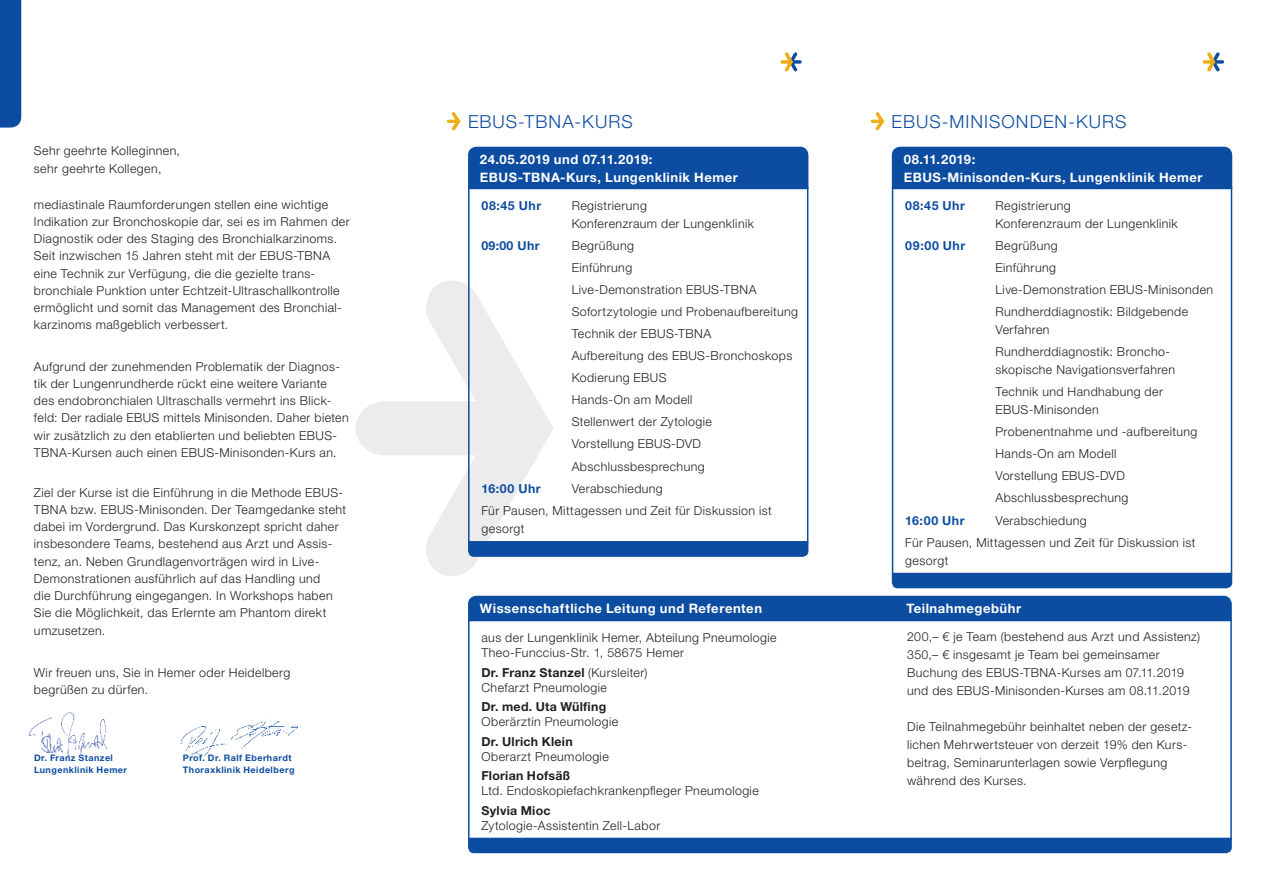
<style>
.page{position:relative;width:1268px;height:893px;background:#fff}
.page>*{position:absolute;margin:0;border:0;box-sizing:border-box;transform-origin:0 0}
.t1{font:300 18px "Helvetica Neue LT Pro";letter-spacing:.055em;color:#0d4da1}
.t2{font:700 13.05px/18px "Helvetica Neue LT Pro";letter-spacing:.04em;color:#fff}
.t3{font:300 12.3px/17.2px "Helvetica Neue LT Pro";letter-spacing:.035em;color:#231f20}
.t4{font:700 12.3px "Helvetica Neue LT Pro";letter-spacing:.02em;color:#231f20}
.t5{font:700 12.3px "Helvetica Neue LT Pro";letter-spacing:.045em;color:#0d4da1}
.t6{font:700 9px "Helvetica Neue LT Pro";letter-spacing:.05em;color:#0d4da1}
.s1{font-weight:700}
</style>
<div class="page">
<svg style="left:355px;top:281px;width:198px;height:295px"></svg>
<svg style="left:780px;top:52px;width:21px;height:19px"></svg>
<svg style="left:1202px;top:52px;width:21px;height:19px"></svg>
<img style="left:181px;top:716px;width:116px;height:40px">
<img style="left:28px;top:712px;width:80px;height:46px">
<svg style="left:446px;top:112px;width:15px;height:19px"></svg>
<div style="left:0;top:0;width:21px;height:128px;background:#0d4da1"></div>
<svg style="left:870px;top:112px;width:15px;height:19px"></svg>
<div style="left:468px;top:187px;width:340px;height:356px;border:2px solid #0d4da1"></div>
<div style="left:468px;top:541px;width:340px;height:16px;background:#0d4da1"></div>
<div style="left:468px;top:147px;width:340px;height:42px;background:#0d4da1"></div>
<div style="left:891px;top:573px;width:340px;height:15px;background:#0d4da1"></div>
<div style="left:891px;top:147px;width:340px;height:42px;background:#0d4da1"></div>
<div style="left:468px;top:838px;width:763px;height:15px;background:#0d4da1"></div>
<div style="left:468px;top:596px;width:763px;height:25px;background:#0d4da1"></div>
<p class="t3" style="left:34px;top:141px;width:148px;line-height:18px">Sehr geehrte Kolleginnen, sehr geehrte Kollegen,</p>
<p class="t3" style="left:34px;top:195px;width:317px">mediastinale Raumforderungen stellen eine wichtige Indikation zur Bronchoskopie dar, sei es im Rahmen der Diagnostik oder des Staging des Bronchialkarzinoms.<br>Seit inzwischen 15 Jahren steht mit der EBUS-TBNA eine Technik zur Verfügung, die die gezielte trans&shy;bronchiale Punktion unter Echtzeit-Ultraschallkontrolle ermöglicht und somit das Management des Bronchial&shy;karzinoms maßgeblich verbessert.</p>
<p class="t3" style="left:34px;top:357px;width:316px">Aufgrund der zunehmenden Problematik der Diagnos&shy;tik der Lungenrundherde rückt eine weitere Variante des endobronchialen Ultraschalls vermehrt ins Blick&shy;feld: Der radiale EBUS mittels Minisonden. Daher bieten wir zusätzlich zu den etablierten und beliebten EBUS-TBNA-Kursen auch einen EBUS-Minisonden-Kurs an.</p>
<p class="t3" style="left:34px;top:483px;width:314px">Ziel der Kurse ist die Einführung in die Methode EBUS-TBNA bzw. EBUS-Minisonden. Der Teamgedanke steht dabei im Vordergrund. Das Kurskonzept spricht daher insbesondere Teams, bestehend aus Arzt und Assis&shy;tenz, an. Neben Grundlagenvorträgen wird in Live-Demonstrationen ausführlich auf das Handling und<br>die Durchführung eingegangen. In Workshops haben Sie die Möglichkeit, das Erlernte am Phantom direkt umzusetzen.</p>
<p class="t3" style="left:34px;top:663px;width:258px">Wir freuen uns, Sie in Hemer oder Heidelberg begrüßen zu dürfen.</p>
<p class="t6" style="left:34px;top:752px;width:80px">Dr. Franz Stanzel</p>
<p class="t6" style="left:183px;top:752px;width:110px">Prof. Dr. Ralf Eberhardt</p>
<p class="t6" style="left:34px;top:764px;width:95px">Lungenklinik Hemer</p>
<p class="t6" style="left:183px;top:764px;width:113px">Thoraxklinik Heidelberg</p>
<h1 class="t1" style="left:468px;top:110px;width:166px">EBUS-TBNA-KURS</h1>
<h1 class="t1" style="left:891px;top:110px;width:236px">EBUS-MINISONDEN-KURS</h1>
<p class="t2" style="left:480px;top:150px;width:259px">24.05.2019 und 07.11.2019:<br>EBUS-TBNA-Kurs, Lungenklinik Hemer</p>
<p class="t5" style="left:481px;top:198px;width:61px">08:45 Uhr</p>
<p class="t3" style="left:571px;top:196px;width:184px;line-height:18px">Registrierung<br>Konferenzraum der Lungenklinik</p>
<p class="t5" style="left:481px;top:238px;width:60px">09:00 Uhr</p>
<p class="t3" style="left:571px;top:234px;width:228px;line-height:22px">Begrüßung<br>Einführung<br>Live-Demonstration EBUS-TBNA<br>Sofortzytologie und Probenaufbereitung<br>Technik der EBUS-TBNA<br>Aufbereitung des EBUS-Bronchoskops<br>Kodierung EBUS<br>Hands-On am Modell<br>Stellenwert der Zytologie<br>Vorstellung EBUS-DVD<br>Abschlussbesprechung</p>
<p class="t5" style="left:481px;top:481px;width:61px">16:00 Uhr</p>
<p class="t3" style="left:481px;top:477px;width:292px;line-height:22px;text-indent:90px">Verabschiedung<br>Für Pausen, Mittagessen und Zeit für Diskussion ist</p>
<p class="t3" style="left:481px;top:519px;width:45px">gesorgt</p>
<p class="t2" style="left:903px;top:150px;width:300px">08.11.2019:<br>EBUS-Minisonden-Kurs, Lungenklinik Hemer</p>
<p class="t5" style="left:905px;top:198px;width:61px">08:45 Uhr</p>
<p class="t3" style="left:995px;top:196px;width:184px;line-height:18px">Registrierung<br>Konferenzraum der Lungenklinik</p>
<p class="t5" style="left:905px;top:238px;width:62px">09:00 Uhr</p>
<p class="t3" style="left:995px;top:234px;width:219px;line-height:22px">Begrüßung<br>Einführung<br>Live-Demonstration EBUS-Minisonden<br>Rundherddiagnostik: Bildgebende</p>
<p class="t3" style="left:995px;top:319px;width:174px;line-height:22px">Verfahren<br>Rundherddiagnostik: Broncho‑</p>
<p class="t3" style="left:995px;top:359px;width:181px;line-height:22px">skopische Navigationsverfahren<br>Technik und Handhabung der</p>
<p class="t3" style="left:995px;top:399px;width:203px;line-height:22px">EBUS-Minisonden<br>Probenentnahme und -aufbereitung<br>Hands-On am Modell<br>Vorstellung EBUS-DVD<br>Abschlussbesprechung</p>
<p class="t5" style="left:905px;top:512px;width:61px">16:00 Uhr</p>
<p class="t3" style="left:905px;top:509px;width:292px;line-height:22px;text-indent:90px">Verabschiedung<br>Für Pausen, Mittagessen und Zeit für Diskussion ist</p>
<p class="t3" style="left:905px;top:551px;width:45px">gesorgt</p>
<p class="t2" style="left:480px;top:599px;width:283px">Wissenschaftliche Leitung und Referenten</p>
<p class="t2" style="left:906px;top:599px;width:116px">Teilnahmegebühr</p>
<p class="t3" style="left:907px;top:627px;width:294px;line-height:18px">200,– € je Team (bestehend aus Arzt und Assistenz)<br>350,– € insgesamt je Team bei gemeinsamer Buchung des EBUS-TBNA-Kurses am 07.11.2019 und des EBUS-Minisonden-Kurses am 08.11.2019</p>
<p class="t3" style="left:907px;top:717px;width:285px;line-height:18px">Die Teilnahmegebühr beinhaltet neben der gesetz&shy;lichen Mehrwertsteuer von derzeit 19% den Kurs&shy;beitrag, Seminarunterlagen sowie Verpflegung während des Kurses.</p>
<p class="t3" style="left:481px;top:630px;width:296px;line-height:15.1px">aus der Lungenklinik Hemer, Abteilung Pneumologie<br>Theo-Funccius-Str. 1, 58675 Hemer</p>
<p class="t3" style="left:481px;top:664px;width:168px;line-height:15.1px"><span class="s1">Dr. Franz Stanzel</span> (Kursleiter)<br>Chefarzt Pneumologie</p>
<p class="t4" style="left:481px;top:699px;width:126px">Dr. med. Uta Wülfing</p>
<p class="t3" style="left:481px;top:713px;width:138px">Oberärztin Pneumologie</p>
<p class="t4" style="left:481px;top:734px;width:93px">Dr. Ulrich Klein</p>
<p class="t3" style="left:481px;top:748px;width:129px">Oberarzt Pneumologie</p>
<p class="t4" style="left:481px;top:768px;width:90px">Florian Hofsäß</p>
<p class="t3" style="left:481px;top:782px;width:279px">Ltd. Endoskopiefachkrankenpfleger Pneumologie</p>
<p class="t4" style="left:481px;top:803px;width:71px">Sylvia Mioc</p>
<p class="t3" style="left:481px;top:817px;width:180px">Zytologie-Assistentin Zell-Labor</p>
</div>
